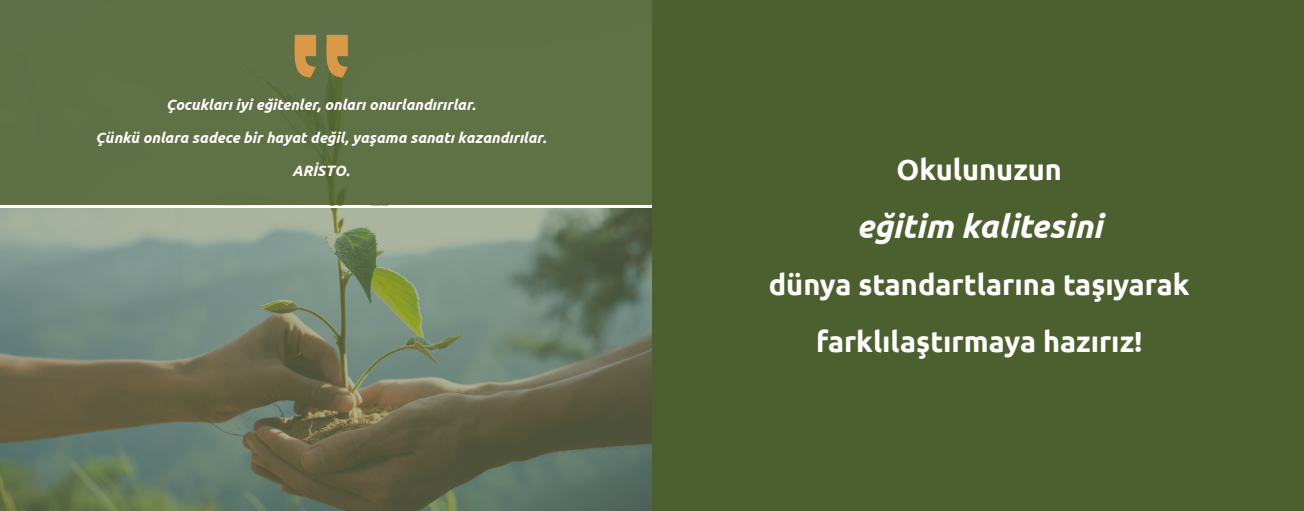
<style>
.page{position:relative;width:1304px;height:511px;background:#fff}
.page>*{position:absolute;margin:0;border:0;box-sizing:border-box;transform-origin:0 0}
.t1{font:italic 700 33px "Ubuntu";color:#fff}
.t2{font:700 29px "Ubuntu";color:#fff}
.t3{font:italic 700 15px "Ubuntu";color:#fff}
</style>
<div class="page">
<svg style="left:0;top:208px;width:652px;height:302px;background:#707c68"></svg>
<div style="left:0;top:0;width:652px;height:205px;background:#607146"></div>
<div style="left:652px;top:0;width:652px;height:510px;background:#4c5f2f"></div>
<svg style="left:329px;top:56px;width:11px;height:21px"></svg>
<p class="t3" style="left:166px;top:95px;width:311px">Çocukları iyi eğitenler, onları onurlandırırlar.</p>
<p class="t3" style="left:96px;top:128px;width:452px">Çünkü onlara sadece bir hayat değil, yaşama sanatı kazandırılar.</p>
<p class="t3" style="left:292px;top:161px;width:59px">ARİSTO.</p>
<p class="t2" style="left:896px;top:152px;width:167px">Okulunuzun</p>
<p class="t1" style="left:856px;top:205px;width:247px">eğitim kalitesini</p>
<p class="t2" style="left:769px;top:266px;width:422px">dünya standartlarına taşıyarak</p>
<p class="t2" style="left:816px;top:323px;width:328px">farklılaştırmaya hazırız!</p>
</div>
